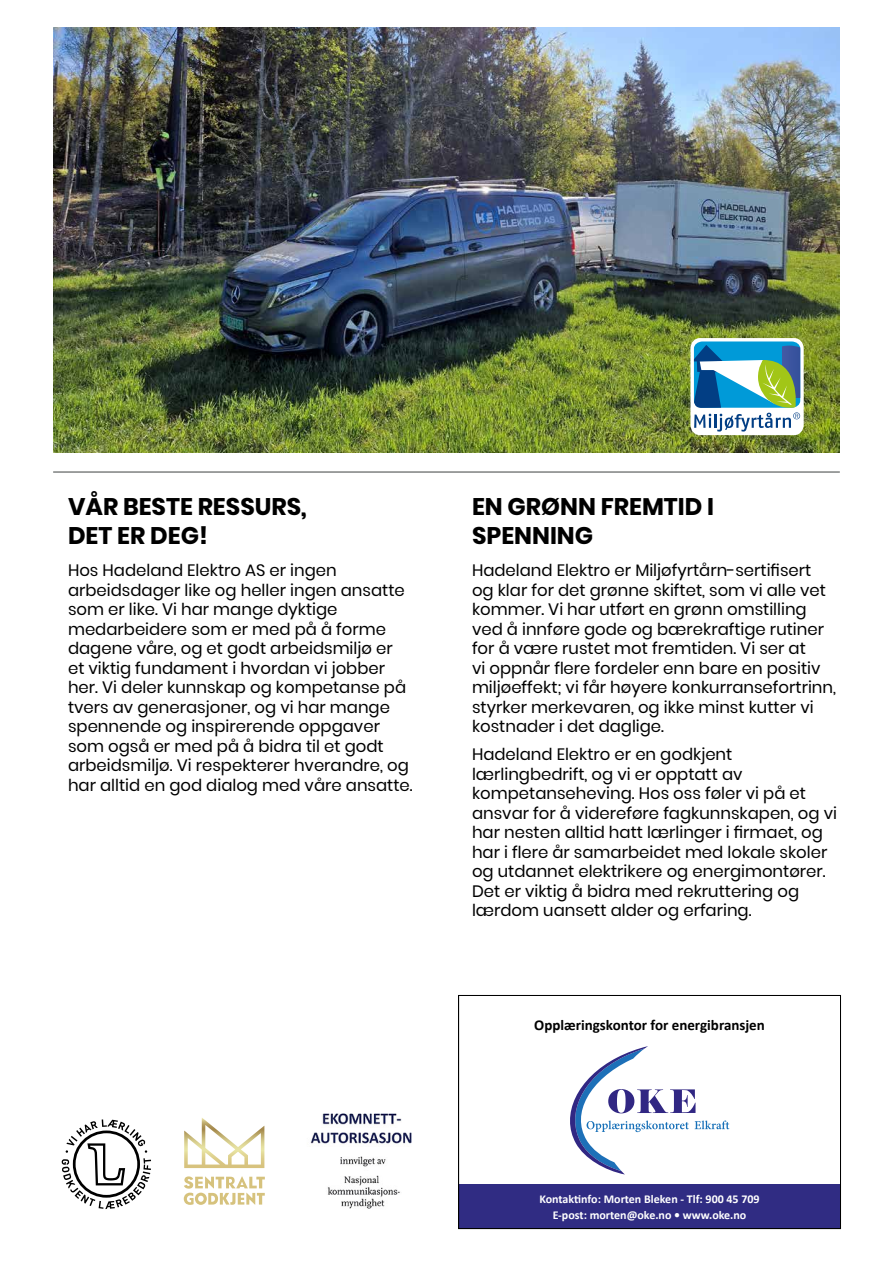
<style>
.page{position:relative;width:893px;height:1263px;background:#fff}
.page>*{position:absolute;margin:0;border:0;box-sizing:border-box;transform-origin:0 0}
.t1{font:700 24px/28.8px "Poppins";color:#000}
.t2{font:16.5px/19.5px "Poppins";color:#000}
.t3{font:700 15px "Calibri";color:#000}
.t4{font:700 12px/16.2px "Calibri";color:#fff;text-align:center}
</style>
<div class="page">
<svg style="left:570px;top:1046px;width:159px;height:128px"></svg>
<div style="left:459px;top:1184px;width:381px;height:44px;background:#302c83"></div>
<div style="left:458px;top:995px;width:383px;height:234px;border:1px solid #000"></div>
<img style="left:53px;top:28px;width:787px;height:425px">
<div style="left:690px;top:338px;width:114px;height:97px;background:#fff;border-radius:10px"></div>
<svg style="left:694px;top:341px;width:107px;height:91px"></svg>
<svg style="left:61px;top:1119px;width:90px;height:90px"></svg>
<svg style="left:184px;top:1118px;width:80px;height:50px"></svg>
<svg style="left:184px;top:1176px;width:81px;height:29px"></svg>
<img style="left:310px;top:1113px;width:102px;height:96px">
<hr style="left:53px;top:472px;width:787px;height:1px;background:#3e4241">
<h1 class="t1" style="left:68px;top:493px;width:240px">VÅR BESTE RESSURS,<br>DET ER DEG!</h1>
<p class="t2" style="left:68px;top:561px;width:346px">Hos Hadeland Elektro AS er ingen arbeidsdager like og heller ingen ansatte som er like. Vi har mange dyktige medarbeidere som er med på å forme dagene våre, og et godt arbeidsmiljø er et viktig fundament i hvordan vi jobber her. Vi deler kunnskap og kompetanse på tvers av generasjoner, og vi har mange spennende og inspirerende oppgaver som også er med på å bidra til et godt arbeidsmiljø. Vi respekterer hverandre, og har alltid en god dialog med våre ansatte.</p>
<h1 class="t1" style="left:472px;top:493px;width:244px">EN GRØNN FREMTID I<br>SPENNING</h1>
<p class="t2" style="left:472px;top:561px;width:366px">Hadeland Elektro er Miljøfyrtårn-sertifisert og klar for det grønne skiftet, som vi alle vet kommer. Vi har utført en grønn omstilling ved å innføre gode og bærekraftige rutiner for å være rustet mot fremtiden. Vi ser at<br>vi oppnår flere fordeler enn bare en positiv miljøeffekt; vi får høyere konkurransefortrinn, styrker merkevaren, og ikke minst kutter vi kostnader i det daglige.</p>
<p class="t2" style="left:472px;top:745px;width:366px">Hadeland Elektro er en godkjent lærlingbedrift, og vi er opptatt av kompetanseheving. Hos oss føler vi på et ansvar for å videreføre fagkunnskapen, og vi har nesten alltid hatt lærlinger i firmaet, og har i flere år samarbeidet med lokale skoler og utdannet elektrikere og energimontører.<br>Det er viktig å bidra med rekruttering og lærdom uansett alder og erfaring.</p>
<p class="t3" style="left:534px;top:1014px;width:232px">Opplæringskontor for energibransjen</p>
<p class="t4" style="left:539px;top:1190px;width:222px">Kontaktinfo: Morten Bleken - Tlf: 900 45 709<br>E-post: morten@oke.no • www.oke.no</p>
</div>
